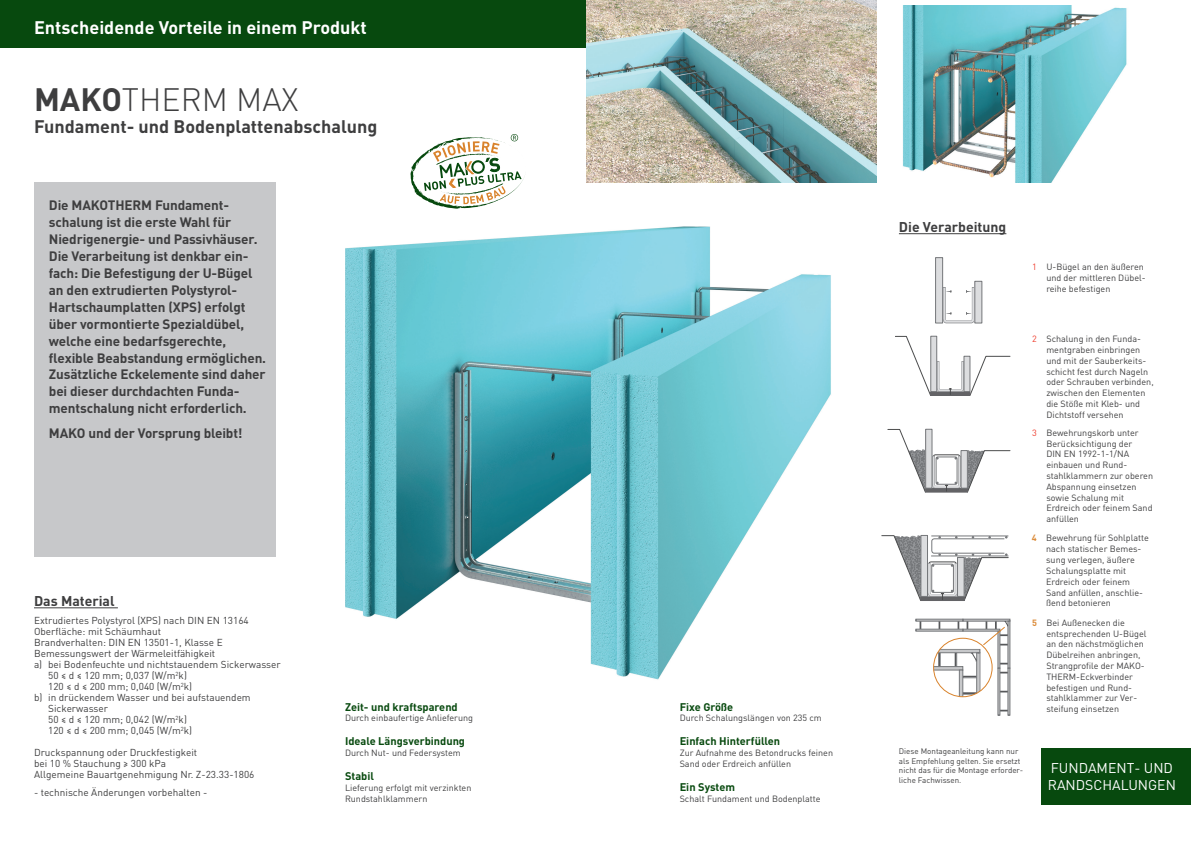
<style>
.page{position:relative;width:1191px;height:842px;background:#fff}
.page>*{position:absolute;margin:0;border:0;box-sizing:border-box;transform-origin:0 0}
.t1{font:300 32px "DIN Pro";color:#3e3e3f}
.t2{font:700 18px "DIN Pro";color:#3e3e3f}
.t3{font:700 18px "DIN Pro";color:#fff}
.t4{font:14px/16.8px "DIN Pro";color:#fff}
.t5{font:700 14px "DIN Pro";color:#3e3e3f}
.t6{font:700 13.5px/17px "DIN Pro";letter-spacing:-.01em;color:#3e3e3f}
.t7{font:700 11px "DIN Pro";color:#07490e}
.t8{font:10px/11px "DIN Pro";color:#3e3e3f}
.t9{font:9px/10.8px "DIN Pro";color:#3e3e3f}
.t10{font:8px/9.6px "DIN Pro";color:#3e3e3f}
.s1{font-weight:700}
.s2{color:#ef3e2e}
.s3{font-weight:700;color:#dc8d3c}
</style>
<div class="page">
<div style="left:0;top:0;width:587px;height:48px;background:#07490e"></div>
<div style="left:34px;top:182px;width:241px;height:374px;background:#c7c8ca"></div>
<svg style="left:410px;top:134px;width:114px;height:75px"></svg>
<hr style="left:34px;top:607px;width:84px;height:1px;background:#3e3e3f">
<img style="left:345px;top:226px;width:486px;height:454px">
<hr style="left:899px;top:233px;width:107px;height:1px;background:#3e3e3f">
<div style="left:1041px;top:749px;width:150px;height:56px;background:#07490e"></div>
<div style="left:974px;top:281px;width:8px;height:42px;background:#dcdddf"></div>
<div style="left:974px;top:281px;width:8px;height:42px;border:1px solid #76787b"></div>
<div style="left:935px;top:258px;width:7px;height:65px;background:#dcdddf"></div>
<div style="left:935px;top:257px;width:8px;height:66px;border:1px solid #76787b"></div>
<svg style="left:941px;top:286px;width:35px;height:38px"></svg>
<svg style="left:895px;top:336px;width:115px;height:60px"></svg>
<svg style="left:888px;top:429px;width:122px;height:64px"></svg>
<svg style="left:882px;top:535px;width:126px;height:66px"></svg>
<img style="left:587px;top:0;width:289px;height:182px">
<img style="left:903px;top:5px;width:224px;height:177px">
<svg style="left:915px;top:619px;width:95px;height:96px"></svg>
<h2 class="t3" style="left:34px;top:16px;width:334px">Entscheidende Vorteile in einem Produkt</h2>
<h1 class="t1" style="left:34px;top:78px;width:266px"><span class="s1">MAKO</span>THERM MAX</h1>
<h2 class="t2" style="left:34px;top:114px;width:345px">Fundament- und Bodenplattenabschalung</h2>
<p class="t6" style="left:49px;top:196px;width:219px">Die MAKOTHERM Fundament&shy;schalung ist die erste Wahl für Niedrigenergie- und Passivhäuser.<br>Die Verarbeitung ist denkbar ein&shy;fach: Die Befestigung der U-Bügel an den extrudierten Polystyrol-Hartschaumplatten (XPS) erfolgt über vormontierte Spezialdübel, welche eine bedarfsgerechte, flexible Beabstandung ermöglichen.<br>Zusätzliche Eckelemente sind daher bei dieser durchdachten Funda&shy;mentschalung nicht erforderlich.</p>
<h3 class="t6" style="left:49px;top:424px;width:195px">MAKO und der Vorsprung bleibt!</h3>
<h3 class="t5" style="left:34px;top:591px;width:82px">Das Material</h3>
<p class="t8" style="left:34px;top:615px;width:216px">Extrudiertes Polystyrol (XPS) nach DIN EN 13164</p>
<p class="t8" style="left:34px;top:626px;width:129px">Oberfläche: mit Schäumhaut</p>
<p class="t8" style="left:34px;top:637px;width:190px">Brandverhalten: DIN EN 13501-1, Klasse E</p>
<p class="t8" style="left:34px;top:648px;width:183px">Bemessungswert der Wärmeleitfähigkeit</p>
<p class="t8" style="left:34px;top:659px;width:248px">a) bei Bodenfeuchte und nichtstauendem Sickerwasser</p>
<p class="t8" style="left:48px;top:670px;width:140px">50 ≤ d ≤ 120 mm; 0,037 (W/m<sup>2</sup>k)</p>
<p class="t8" style="left:48px;top:681px;width:145px">120 ≤ d ≤ 200 mm; 0,040 (W/m<sup>2</sup>k)</p>
<p class="t8" style="left:34px;top:692px;width:218px">b) in drückendem Wasser und bei aufstauendem</p>
<p class="t8" style="left:48px;top:703px;width:61px">Sickerwasser</p>
<p class="t8" style="left:48px;top:714px;width:140px">50 ≤ d ≤ 120 mm; 0,042 (W/m<sup>2</sup>k)</p>
<p class="t8" style="left:48px;top:725px;width:145px">120 ≤ d ≤ 200 mm; 0,045 (W/m<sup>2</sup>k)</p>
<p class="t8" style="left:34px;top:747px;width:222px">Druckspannung oder Druckfestigkeit<br>bei 10 % Stauchung ≥ 300 kPa<br>Allgemeine Bauartgenehmigung Nr. Z-23.33-1806</p>
<p class="t8" style="left:34px;top:787px;width:175px">- technische Änderungen vorbehalten -</p>
<p class="t7" style="left:345px;top:699px;width:114px">Zeit- und kraftsparend</p>
<p class="t9" style="left:345px;top:712px;width:129px">Durch einbaufertige Anlieferung</p>
<p class="t7" style="left:345px;top:734px;width:122px">Ideale Längsverbindung</p>
<p class="t9" style="left:345px;top:747px;width:117px">Durch Nut- und Federsystem</p>
<p class="t7" style="left:345px;top:769px;width:30px">Stabil</p>
<p class="t9" style="left:345px;top:782px;width:128px">Lieferung erfolgt mit verzinkten<br>Rundstahlklammern</p>
<p class="t7" style="left:679px;top:699px;width:55px">Fixe Größe</p>
<p class="t9" style="left:679px;top:712px;width:144px">Durch Schalungslängen von 235 cm</p>
<p class="t7" style="left:679px;top:734px;width:102px">Einfach Hinterfüllen</p>
<p class="t9" style="left:679px;top:747px;width:155px">Zur Aufnahme des Betondrucks feinen<br>Sand oder Erdreich anfüllen</p>
<p class="t7" style="left:679px;top:779px;width:57px">Ein System</p>
<p class="t9" style="left:679px;top:793px;width:142px">Schalt Fundament und Bodenplatte</p>
<h3 class="t5" style="left:899px;top:217px;width:109px">Die Verarbeitung</h3>
<p class="t9" style="left:1046px;top:261px;width:101px;text-indent:-14px"><span class="s2">1</span> U-Bügel an den äußeren und der mittleren Dübel&shy;reihe befestigen</p>
<p class="t9" style="left:1046px;top:333px;width:109px;text-indent:-14px"><span class="s2">2</span> Schalung in den Funda&shy;mentgraben einbringen und mit der Sauberkeits&shy;schicht fest durch Nageln oder Schrauben verbinden, zwischen den Elementen die Stöße mit Kleb- und<br>Dichtstoff versehen</p>
<p class="t9" style="left:1046px;top:427px;width:108px;text-indent:-14px"><span class="s2">3</span> Bewehrungskorb unter<br>Berücksichtigung der<br>DIN EN 1992-1-1/NA einbauen und Rund&shy;stahlklammern zur oberen<br>Abspannung einsetzen sowie Schalung mit<br>Erdreich oder feinem Sand anfüllen</p>
<p class="t9" style="left:1046px;top:532px;width:104px;text-indent:-14px"><span class="s3">4</span> Bewehrung für Sohlplatte nach statischer Bemes&shy;sung verlegen, äußere<br>Schalungsplatte mit<br>Erdreich oder feinem<br>Sand anfüllen, anschlie&shy;ßend betonieren</p>
<p class="t9" style="left:1046px;top:617px;width:102px;text-indent:-14px"><span class="s3">5</span> Bei Außenecken die entsprechenden U-Bügel an den nächstmöglichen<br>Dübelreihen anbringen,<br>Strangprofile der MAKO-<br>THERM-Eckverbinder befestigen und Rund&shy;stahlklammer zur Ver&shy;steifung einsetzen</p>
<p class="t10" style="left:899px;top:746px;width:126px">Diese Montageanleitung kann nur als Empfehlung gelten. Sie ersetzt nicht das für die Montage erforder&shy;liche Fachwissen.</p>
<h3 class="t4" style="left:1048px;top:759px;width:129px">FUNDAMENT- UND<br>RANDSCHALUNGEN</h3>
</div>
